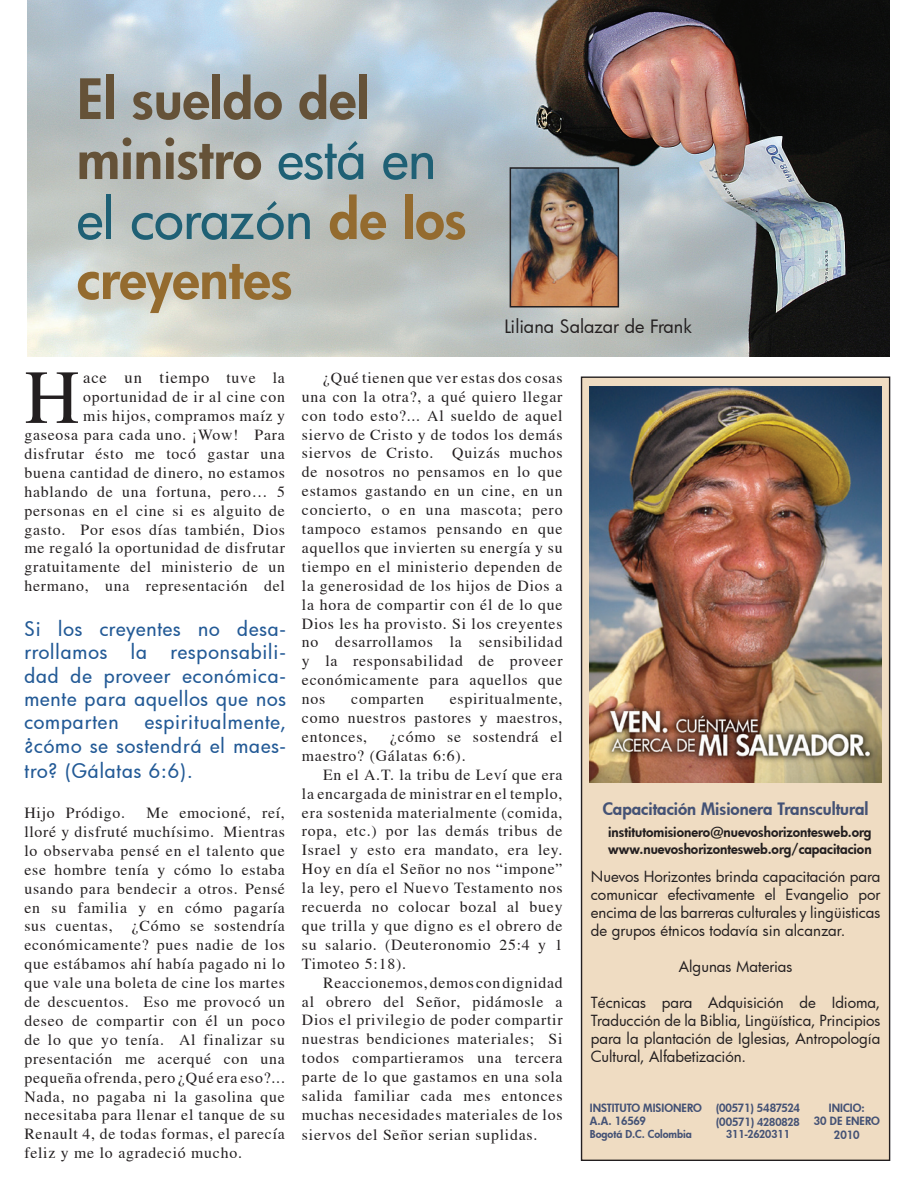
<style>
.page{position:relative;width:918px;height:1188px;background:#fff}
.page>*{position:absolute;margin:0;border:0;box-sizing:border-box;transform-origin:0 0}
.t1{font:76.35px "Toronto Plain";color:#231f20}
.t2{font:500 54px/60px "Futura";letter-spacing:-.005em;color:#1f6075}
.t3{font:800 54px "Futura";color:#655238}
.t4{font:800 54px "Futura";color:#946b2f}
.t5{font:500 19.5px/23.4px "Futura";letter-spacing:.045em;color:#235a96;text-align:justify}
.t6{font:18px "Futura";color:#231f20}
.t7{font:800 16.65px "Futura";color:#445275}
.t8{font:16.5px "Toronto Plain";letter-spacing:.05em;color:#231f20}
.t9{font:15.75px/18.9px "Toronto Plain";letter-spacing:.05em;color:#231f20;text-align:justify}
.t10{font:15px/18px "Futura";color:#231f20;text-align:justify}
.t11{font:800 13.5px "Futura";color:#231f20}
.t12{font:800 11.1px/13.4px "Futura";color:#445275;text-align:center}
.t13{font:800 11.1px "Futura";letter-spacing:-.02em;color:#445275}
.t14{font:800 10.65px "Futura";color:#445275}
.s1{font-weight:800;color:#655238}
.s2{font-weight:800;color:#946b2f}
.s3{font-size:15.75px}
.s4{font-size:10.65px}
</style>
<div class="page">
<img style="left:27px;top:0;width:863px;height:357px">
<div style="left:582px;top:377px;width:308px;height:783px;background:#efdcc2"></div>
<img style="left:589px;top:386px;width:292px;height:396px">
<img style="left:513px;top:170px;width:103px;height:135px">
<div style="left:510px;top:167px;width:109px;height:141px;border:2px solid #231f20"></div>
<p class="t3" style="left:77px;top:63px;width:294px">El sueldo del</p>
<p class="t2" style="left:77px;top:128px;width:391px"><span class="s1">ministro</span> está en el corazón <span class="s2">de los</span></p>
<p class="t4" style="left:77px;top:243px;width:217px">creyentes</p>
<p class="t6" style="left:504px;top:314px;width:189px">Liliana Salazar de Frank</p>
<p class="t1" style="left:24px;top:354px;width:57px">H</p>
<p class="t8" style="left:83px;top:368px;width:203px">ace un tiempo <span class="s3">tuve la</span></p>
<p class="t9" style="left:24px;top:387px;width:262px;text-align:right">oportunidad de ir al cine con<br>mis hijos, compramos maíz y<br>gaseosa para cada uno. ¡Wow! Para disfrutar ésto me tocó gastar una buena cantidad de dinero, no estamos hablando de una fortuna, pero… 5 personas en el cine si es alguito de gasto. Por esos días también, Dios me regaló la oportunidad de disfrutar gratuitamente del ministerio de un hermano, una representación del</p>
<p class="t5" style="left:24px;top:617px;width:263px">Si los creyentes no desa&shy;rrollamos la responsabili&shy;dad de proveer económica&shy;mente para aquellos que nos comparten</p>
<p class="t5" style="left:24px;top:710px;width:263px;text-align:right">espiritualmente,<br>¿cómo se sostendrá el maes-</p>
<p class="t5" style="left:24px;top:759px;width:170px">tro? (Gálatas 6:6).</p>
<p class="t9" style="left:24px;top:803px;width:262px;text-indent:122px">Me emocioné, reí, lloré y disfruté muchísimo. Mientras lo observaba pensé en el talento que ese hombre tenía y cómo lo estaba usando para bendecir a otros. Pensé en su familia y en cómo pagaría sus cuentas, ¿Cómo se sostendría económicamente? pues nadie de los que estábamos ahí había pagado ni lo que vale una boleta de cine los martes de descuentos. Eso me provocó un deseo de compartir con él un poco de lo que yo tenía. Al finalizar su presentación me acerqué con una pequeña ofrenda, pero ¿Qué era eso?...<br>Nada, no pagaba ni la gasolina que necesitaba para llenar el tanque de su Renault 4, de todas formas, el parecía feliz y me lo agradeció mucho.</p>
<p class="t9" style="left:24px;top:803px;width:102px">Hijo Pródigo.</p>
<p class="t9" style="left:302px;top:368px;width:262px;text-indent:21px">¿Qué tienen que ver estas dos cosas una con la otra?, a qué quiero llegar con todo esto?... Al sueldo de aquel siervo de Cristo y de todos los demás siervos de Cristo. Quizás muchos de nosotros no pensamos en lo que estamos gastando en un cine, en un concierto, o en una mascota; pero tampoco estamos pensando en que aquellos que invierten su energía y su tiempo en el ministerio dependen de la generosidad de los hijos de Dios a la hora de compartir con él de lo que Dios les ha provisto. Si los creyentes no desarrollamos la sensibilidad y la responsabilidad de proveer económicamente para aquellos que nos</p>
<p class="t9" style="left:302px;top:689px;width:262px;text-indent:148px">espiritualmente, como nuestros pastores y maestros, entonces,</p>
<p class="t9" style="left:351px;top:689px;width:74px">comparten</p>
<p class="t9" style="left:302px;top:727px;width:262px;text-indent:88px">¿cómo se sostendrá el maestro? (Gálatas 6:6).</p>
<p class="t9" style="left:302px;top:765px;width:262px;text-indent:21px">En el A.T. la tribu de Leví que era la encargada de ministrar en el templo, era sostenida materialmente (comida, ropa, etc.) por las demás tribus de Israel y esto era mandato, era ley.<br>Hoy en día el Señor no nos “impone” la ley, pero el Nuevo Testamento nos recuerda no colocar bozal al buey que trilla y que digno es el obrero de su salario. (Deuteronomio 25:4 y 1<br>Timoteo 5:18).</p>
<p class="t9" style="left:302px;top:973px;width:262px;text-indent:21px">Reaccionemos, demos con dignidad al obrero del Señor, pidámosle a Dios el privilegio de poder compartir nuestras bendiciones materiales; Si todos compartieramos una tercera parte de lo que gastamos en una sola salida familiar cada mes entonces muchas necesidades materiales de los siervos del Señor serian suplidas.</p>
<p class="t7" style="left:603px;top:797px;width:267px">Capacitación Misionera Transcultural</p>
<p class="t11" style="left:608px;top:823px;width:265px">institutomisionero@nuevoshorizontesweb.org</p>
<p class="t11" style="left:608px;top:840px;width:265px">www.nuevoshorizontesweb.org/capacitacion</p>
<p class="t10" style="left:591px;top:867px;width:291px">Nuevos Horizontes brinda capacitación para comunicar efectivamente el Evangelio por encima de las barreras culturales y lingüisticas de grupos étnicos todavía sin alcanzar.</p>
<p class="t10" style="left:679px;top:957px;width:115px">Algunas Materias</p>
<p class="t10" style="left:591px;top:993px;width:291px">Técnicas para Adquisición de Idioma, Traducción de la Biblia, Lingüística, Principios para la plantación de Iglesias, Antropología Cultural, Alfabetización.</p>
<p class="t12" style="left:590px;top:1101px;width:113px">INSTITUTO MISIONERO</p>
<p class="t12" style="left:590px;top:1114px;width:57px">A.A. 16569</p>
<p class="t14" style="left:590px;top:1127px;width:104px">Bogotá D.C. Colombia</p>
<p class="t12" style="left:829px;top:1101px;width:37px">INICIO:</p>
<p class="t12" style="left:814px;top:1114px;width:68px">30 DE ENERO<br>2010</p>
<p class="t13" style="left:716px;top:1101px;width:85px">(00571) 5487524</p>
<p class="t12" style="left:716px;top:1115px;width:85px">(00571) <span class="s4">4280828</span></p>
<p class="t14" style="left:726px;top:1127px;width:65px">311-2620311</p>
</div>
